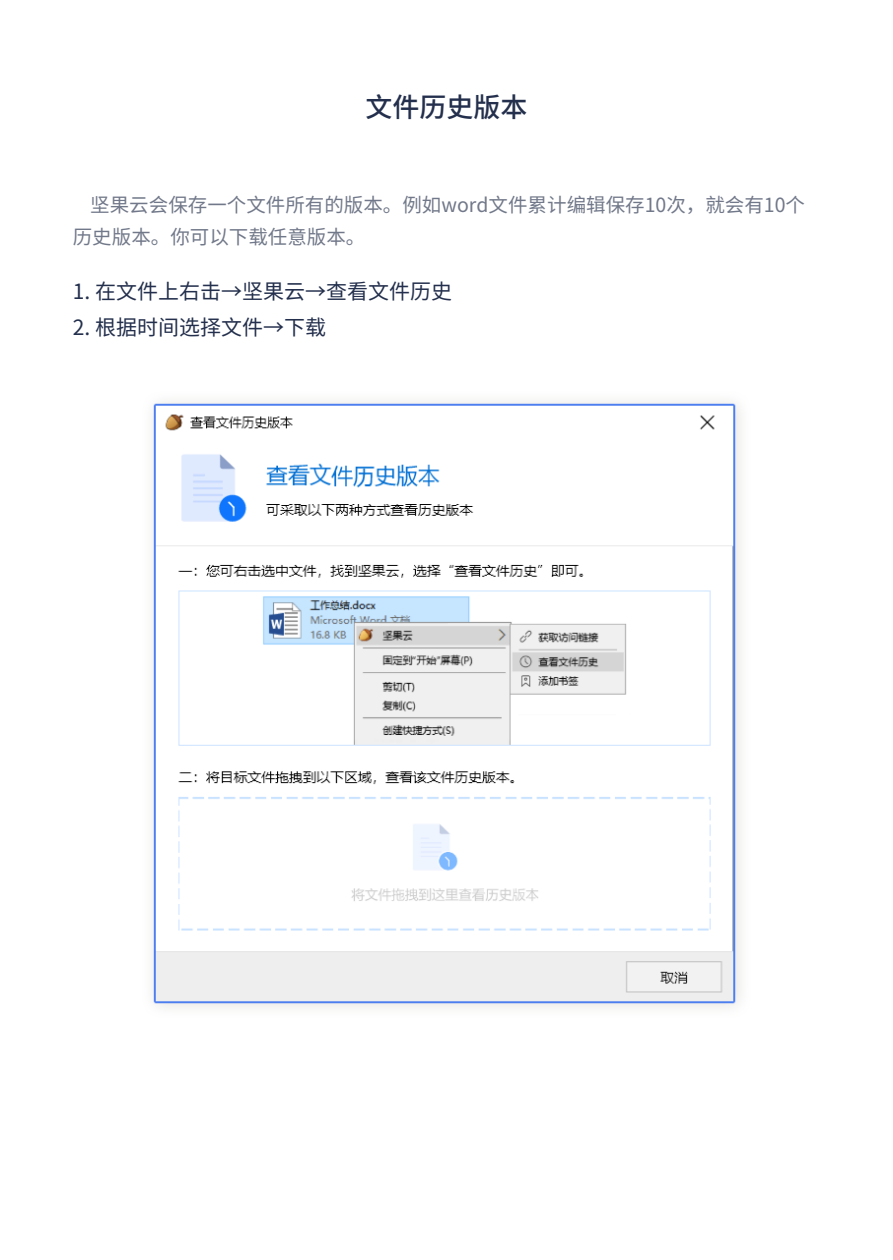
<style>
.page{position:relative;width:893px;height:1260px;background:#fff}
.page>*{position:absolute;margin:0;border:0;box-sizing:border-box;transform-origin:0 0}
.t1{font:500 27px "Source Han Sans CN";color:#232f4c}
.t2{font:21px "Source Han Sans CN";color:#232f4c}
.t3{font:19.5px/32px "Source Han Sans CN";color:#717889}
</style>
<div class="page">
<img style="left:152px;top:401px;width:589px;height:607px">
<h1 class="t1" style="left:365px;top:92px;width:164px">文件历史版本</h1>
<p class="t3" style="left:73px;top:189px;width:733px;text-indent:17px">坚果云会保存一个文件所有的版本。例如word文件累计编辑保存10次，就会有10个历史版本。你可以下载任意版本。</p>
<p class="t2" style="left:73px;top:280px;width:381px">1. 在文件上右击→坚果云→查看文件历史</p>
<p class="t2" style="left:73px;top:316px;width:255px">2. 根据时间选择文件→下载</p>
</div>
